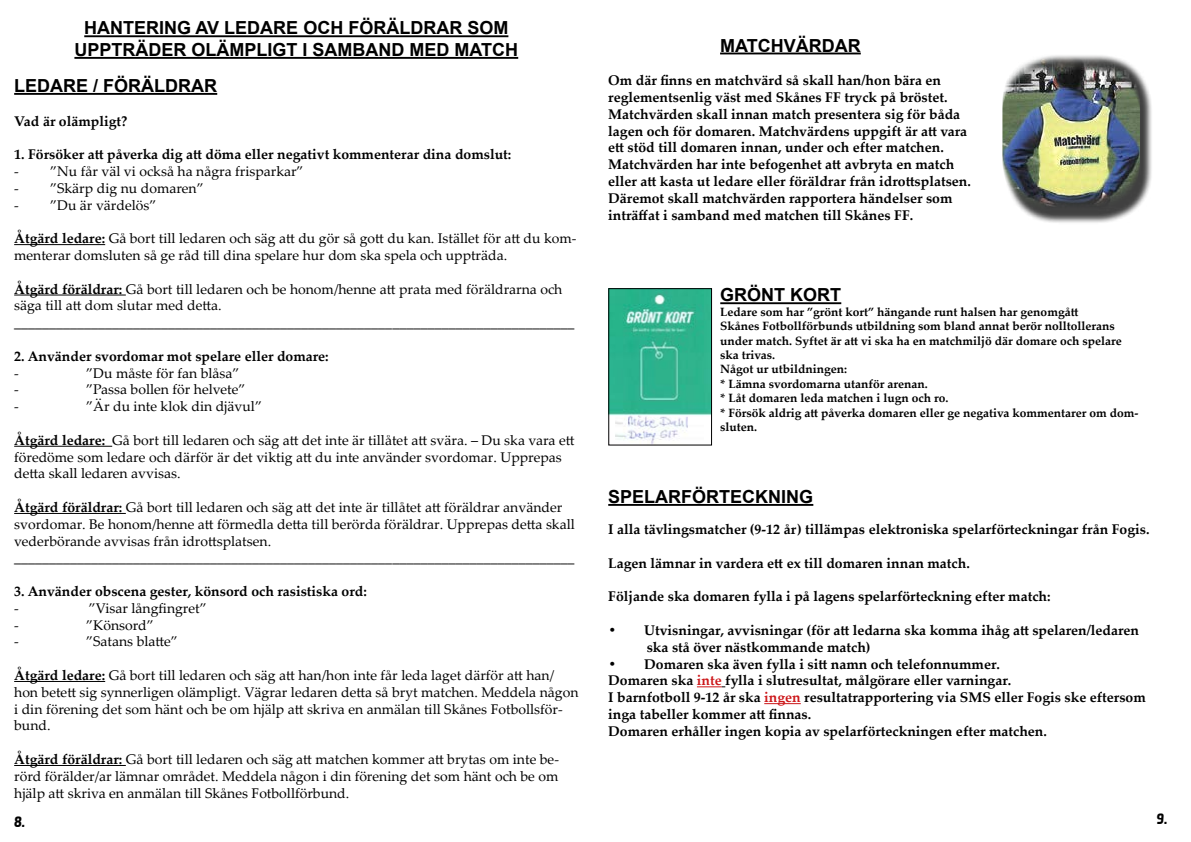
<style>
.page{position:relative;width:1191px;height:842px;background:#fff}
.page>*{position:absolute;margin:0;border:0;box-sizing:border-box;transform-origin:0 0}
.t1{font:700 18px/21.6px "Arial";color:#000;text-align:center}
.t2{font:14px/16.8px "Palatino Linotype";color:#000}
.t3{font:700 14px/16.8px "Palatino Linotype";color:#000}
.t4{font:14px "Sv FF Headlinev 2.1";color:#000}
.t5{font:700 12px/14.4px "Palatino Linotype";color:#000}
.s1{font-weight:700}
.s2{color:#cd171a}
</style>
<div class="page">
<hr style="left:720px;top:53px;width:140px;height:1px;background:#000">
<div style="left:1004px;top:55px;width:148px;height:170px;background:#000;opacity:.75"></div>
<img style="left:1002px;top:55px;width:138px;height:157px">
<hr style="left:84px;top:35px;width:424px;height:2px;background:#000">
<hr style="left:74px;top:57px;width:444px;height:2px;background:#000">
<hr style="left:14px;top:93px;width:203px;height:2px;background:#000">
<hr style="left:14px;top:244px;width:91px;height:1px;background:#000">
<hr style="left:14px;top:295px;width:112px;height:1px;background:#000">
<hr style="left:14px;top:446px;width:98px;height:1px;background:#000">
<hr style="left:14px;top:513px;width:112px;height:1px;background:#000">
<hr style="left:14px;top:681px;width:91px;height:1px;background:#000">
<hr style="left:14px;top:765px;width:112px;height:1px;background:#000">
<img style="left:610px;top:290px;width:100px;height:153px">
<div style="left:608px;top:288px;width:104px;height:157px;border:1px solid #000"></div>
<hr style="left:720px;top:302px;width:121px;height:2px;background:#000">
<hr style="left:608px;top:504px;width:205px;height:2px;background:#000">
<svg style="left:697px;top:686px;width:28px;height:1px"></svg>
<hr style="left:764px;top:703px;width:37px;height:1px;background:#cd171a">
<p class="t1" style="left:74px;top:17px;width:445px">HANTERING AV LEDARE OCH FÖRÄLDRAR SOM<br>UPPTRÄDER OLÄMPLIGT I SAMBAND MED MATCH</p>
<p class="t1" style="left:14px;top:75px;width:204px">LEDARE / FÖRÄLDRAR</p>
<p class="t3" style="left:14px;top:112px;width:115px">Vad är olämpligt?</p>
<p class="t3" style="left:14px;top:146px;width:499px">1. Försöker att påverka dig att döma eller negativt kommenterar dina domslut:</p>
<p class="t2" style="left:14px;top:162px;width:291px">- ”Nu får väl vi också ha några frisparkar”</p>
<p class="t2" style="left:14px;top:179px;width:191px">- ”Skärp dig nu domaren”</p>
<p class="t2" style="left:14px;top:196px;width:144px">- ”Du är värdelös”</p>
<p class="t2" style="left:14px;top:229px;width:564px"><span class="s1">Åtgärd ledare:</span> Gå bort till ledaren och säg att du gör så gott du kan. Istället för att du kom&shy;menterar domsluten så ge råd till dina spelare hur dom ska spela och uppträda.</p>
<p class="t2" style="left:14px;top:280px;width:562px"><span class="s1">Åtgärd föräldrar:</span> Gå bort till ledaren och be honom/henne att prata med föräldrarna och säga till att dom slutar med detta. ________________________________________________________________________________</p>
<p class="t3" style="left:14px;top:347px;width:316px">2. Använder svordomar mot spelare eller domare:</p>
<p class="t2" style="left:14px;top:364px;width:6px">-</p>
<p class="t2" style="left:86px;top:364px;width:155px">”Du måste för fan blåsa”</p>
<p class="t2" style="left:14px;top:381px;width:6px">-</p>
<p class="t2" style="left:86px;top:381px;width:161px">”Passa bollen för helvete”</p>
<p class="t2" style="left:14px;top:397px;width:6px">-</p>
<p class="t2" style="left:86px;top:397px;width:177px">”Är du inte klok din djävul”</p>
<p class="t2" style="left:14px;top:431px;width:562px"><span class="s1">Åtgärd ledare:</span> Gå bort till ledaren och säg att det inte är tillåtet att svära. – Du ska vara ett föredöme som ledare och därför är det viktig att du inte använder svordomar. Upprepas detta skall ledaren avvisas.</p>
<p class="t2" style="left:14px;top:498px;width:562px"><span class="s1">Åtgärd föräldrar:</span> Gå bort till ledaren och säg att det inte är tillåtet att föräldrar använder svordomar. Be honom/henne att förmedla detta till berörda föräldrar. Upprepas detta skall vederbörande avvisas från idrottsplatsen. ________________________________________________________________________________</p>
<p class="t3" style="left:14px;top:582px;width:354px">3. Använder obscena gester, könsord och rasistiska ord:</p>
<p class="t2" style="left:14px;top:599px;width:6px">-</p>
<p class="t2" style="left:89px;top:599px;width:120px">”Visar långfingret”</p>
<p class="t2" style="left:14px;top:616px;width:6px">-</p>
<p class="t2" style="left:86px;top:616px;width:69px">”Könsord”</p>
<p class="t2" style="left:14px;top:633px;width:6px">-</p>
<p class="t2" style="left:86px;top:633px;width:93px">”Satans blatte”</p>
<p class="t2" style="left:14px;top:666px;width:566px"><span class="s1">Åtgärd ledare:</span> Gå bort till ledaren och säg att han/hon inte får leda laget därför att han/ hon betett sig synnerligen olämpligt. Vägrar ledaren detta så bryt matchen. Meddela någon i din förening det som hänt och be om hjälp att skriva en anmälan till Skånes Fotbollsför&shy;bund.</p>
<p class="t2" style="left:14px;top:750px;width:546px;text-align:justify"><span class="s1">Åtgärd föräldrar:</span> Gå bort till ledaren och säg att matchen kommer att brytas om inte be&shy;rörd förälder/ar lämnar området. Meddela någon i din förening det som hänt och be om hjälp att skriva en anmälan till Skånes Fotbollförbund.</p>
<p class="t4" style="left:14px;top:813px;width:12px">8.</p>
<p class="t4" style="left:1157px;top:811px;width:12px">9.</p>
<p class="t1" style="left:720px;top:35px;width:142px">MATCHVÄRDAR</p>
<p class="t3" style="left:608px;top:72px;width:364px">Om där finns en matchvärd så skall han/hon bära en reglementsenlig väst med Skånes FF tryck på bröstet.<br>Matchvärden skall innan match presentera sig för båda lagen och för domaren. Matchvärdens uppgift är att vara ett stöd till domaren innan, under och efter matchen.<br>Matchvärden har inte befogenhet att avbryta en match eller att kasta ut ledare eller föräldrar från idrottsplatsen.<br>Däremot skall matchvärden rapportera händelser som inträffat i samband med matchen till Skånes FF.</p>
<p class="t1" style="left:720px;top:284px;width:122px">GRÖNT KORT</p>
<p class="t5" style="left:720px;top:304px;width:420px">Ledare som har ”grönt kort” hängande runt halsen har genomgått<br>Skånes Fotbollförbunds utbildning som bland annat berör nolltollerans under match. Syftet är att vi ska ha en matchmiljö där domare och spelare ska trivas.<br>Något ur utbildningen:<br>* Lämna svordomarna utanför arenan.<br>* Låt domaren leda matchen i lugn och ro.<br>* Försök aldrig att påverka domaren eller ge negativa kommentarer om dom&shy;sluten.</p>
<p class="t1" style="left:608px;top:486px;width:207px">SPELARFÖRTECKNING</p>
<p class="t3" style="left:608px;top:520px;width:543px">I alla tävlingsmatcher (9-12 år) tillämpas elektroniska spelarförteckningar från Fogis.</p>
<p class="t3" style="left:608px;top:554px;width:363px">Lagen lämnar in vardera ett ex till domaren innan match.</p>
<p class="t3" style="left:608px;top:588px;width:444px">Följande ska domaren fylla i på lagens spelarförteckning efter match:</p>
<p class="t3" style="left:647px;top:621px;width:494px;text-indent:-38px">• Utvisningar, avvisningar (för att ledarna ska komma ihåg att spelaren/ledaren ska stå över nästkommande match)</p>
<p class="t3" style="left:608px;top:655px;width:539px">• Domaren ska även fylla i sitt namn och telefonnummer.<br>Domaren ska <span class="s2">inte</span> fylla i slutresultat, målgörare eller varningar.<br>I barnfotboll 9-12 år ska <span class="s2">ingen</span> resultatrapportering via SMS eller Fogis ske eftersom inga tabeller kommer att finnas.<br>Domaren erhåller ingen kopia av spelarförteckningen efter matchen.</p>
</div>
